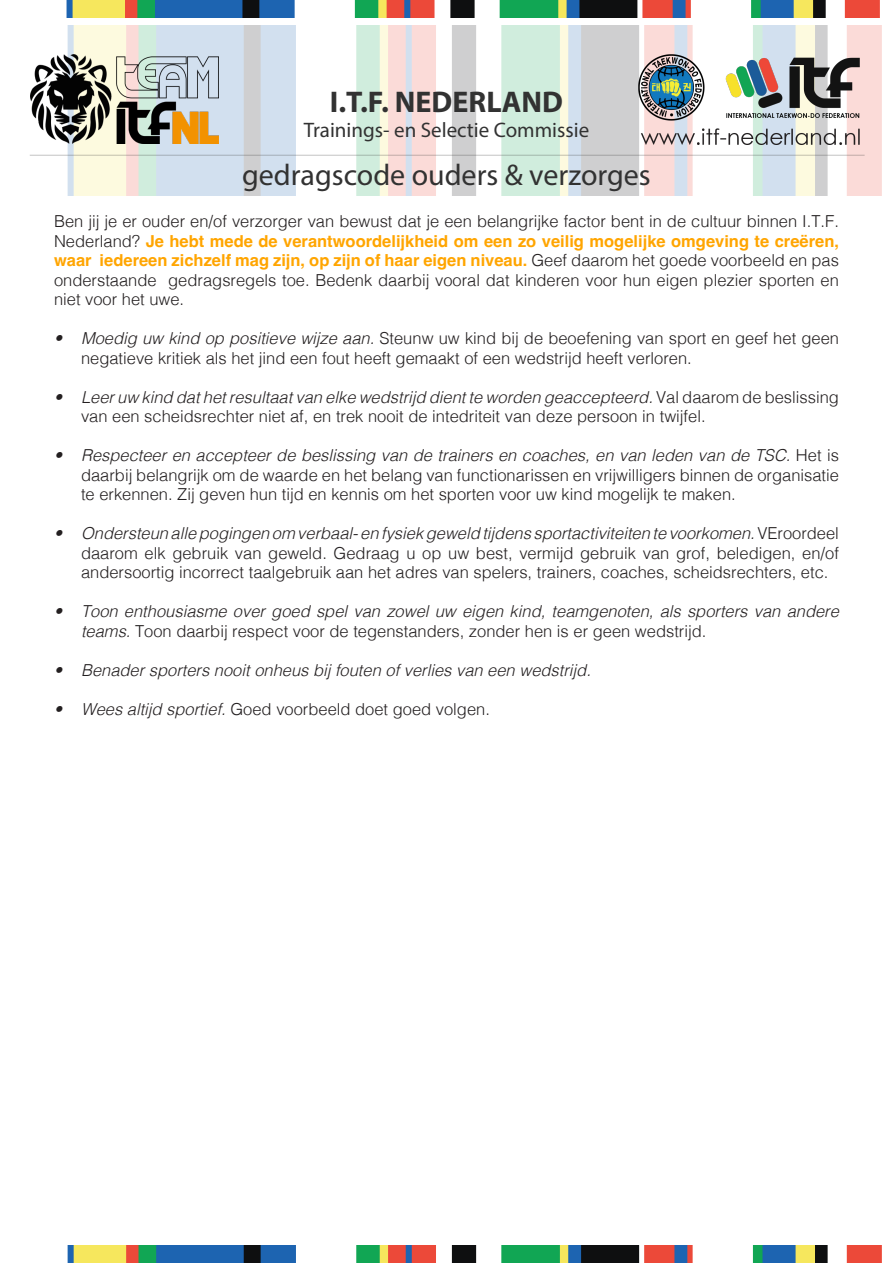
<style>
.page{position:relative;width:893px;height:1263px;background:#fff}
.page>*{position:absolute;margin:0;border:0;box-sizing:border-box;transform-origin:0 0}
.t1{font:30px "Myriad Pro";color:#323232}
.t2{font:700 30px "Myriad Pro";color:#323232}
.t3{font:21px "Myriad Pro";color:#323232}
.t4{font:300 16.5px/19.5px "Helvetica";color:#231f20;text-align:justify}
.t5{font:italic 300 16.5px/19.5px "Helvetica";color:#231f20}
.s1{font-weight:700;color:#ffa500}
.s2{font-style:italic}
.s3{font-style:normal}
</style>
<div class="page">
<img style="left:67px;top:1246px;width:815px;height:17px">
<img style="left:66px;top:0;width:814px;height:17px">
<img style="left:30px;top:26px;width:852px;height:170px">
<img style="left:30px;top:54px;width:188px;height:90px">
<img style="left:638px;top:54px;width:222px;height:91px">
<hr style="left:30px;top:155px;width:835px;height:1px;background:#323232">
<h1 class="t2" style="left:330px;top:82px;width:235px">I.T.F. NEDERLAND</h1>
<p class="t3" style="left:304px;top:117px;width:287px">Trainings- en Selectie Commissie</p>
<p class="t1" style="left:242px;top:156px;width:410px">gedragscode ouders &amp; verzorges</p>
<p class="t4" style="left:54px;top:210px;width:786px">Ben jij je er ouder en/of verzorger van bewust dat je een belangrijke factor bent in de cultuur binnen I.T.F.<br>Nederland? <span class="s1">Je hebt mede de verantwoordelijkheid om een zo veilig mogelijke omgeving te creëren, waar iedereen zichzelf mag zijn, op zijn of haar eigen niveau.</span> Geef daarom het goede voorbeeld en pas onderstaande gedragsregels toe. Bedenk daarbij vooral dat kinderen voor hun eigen plezier sporten en niet voor het uwe.</p>
<p class="t4" style="left:81px;top:327px;width:759px;text-indent:-27px"><span class="s2">• Moedig uw kind op positieve wijze aan.</span> Steunw uw kind bij de beoefening van sport en geef het geen negatieve kritiek als het jind een fout heeft gemaakt of een wedstrijd heeft verloren.</p>
<p class="t4" style="left:81px;top:386px;width:759px;text-indent:-27px"><span class="s2">• Leer uw kind dat het resultaat van elke wedstrijd dient te worden geaccepteerd.</span> Val daarom de beslissing van een scheidsrechter niet af, en trek nooit de intedriteit van deze persoon in twijfel.</p>
<p class="t4" style="left:81px;top:444px;width:760px;text-indent:-27px"><span class="s2">• Respecteer en accepteer de beslissing van de trainers en coaches, en van leden van de TSC.</span> Het is daarbij belangrijk om de waarde en het belang van functionarissen en vrijwilligers binnen de organisatie te erkennen. Zij geven hun tijd en kennis om het sporten voor uw kind mogelijk te maken.</p>
<p class="t4" style="left:81px;top:522px;width:759px;text-indent:-27px"><span class="s2">• Ondersteun alle pogingen om verbaal- en fysiek geweld tijdens sportactiviteiten te voorkomen.</span> VEroordeel daarom elk gebruik van geweld. Gedraag u op uw best, vermijd gebruik van grof, beledigen, en/of andersoortig incorrect taalgebruik aan het adres van spelers, trainers, coaches, scheidsrechters, etc.</p>
<p class="t5" style="left:81px;top:600px;width:759px;text-indent:-27px">• Toon enthousiasme over goed spel van zowel uw eigen kind, teamgenoten, als sporters van andere teams. <span class="s3">Toon daarbij respect voor de tegenstanders, zonder hen is er geen wedstrijd.</span></p>
<p class="t5" style="left:54px;top:659px;width:538px">• Benader sporters nooit onheus bij fouten of verlies van een wedstrijd.</p>
<p class="t4" style="left:54px;top:698px;width:437px"><span class="s2">• Wees altijd sportief.</span> Goed voorbeeld doet goed volgen.</p>
</div>
